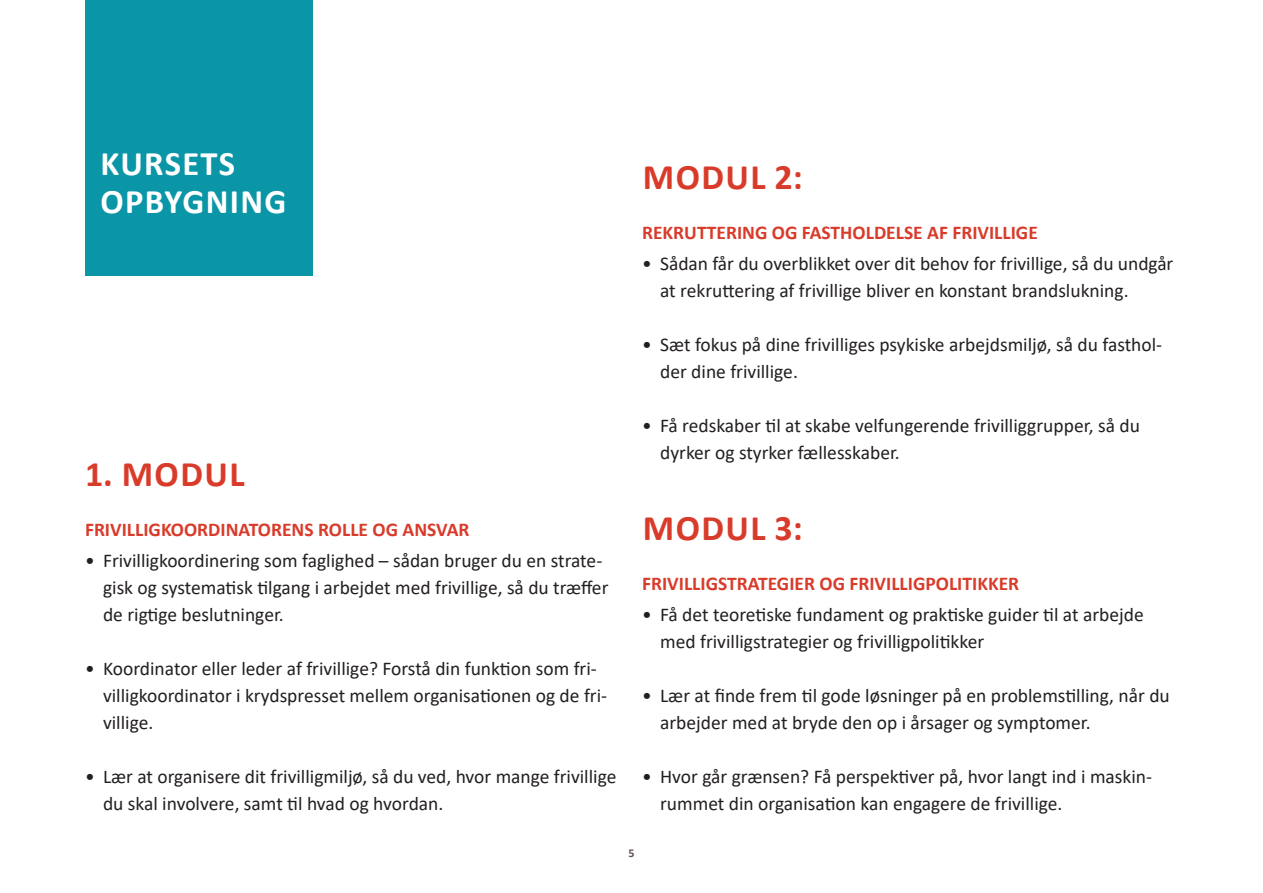
<style>
.page{position:relative;width:1263px;height:893px;background:#fff}
.page>*{position:absolute;margin:0;border:0;box-sizing:border-box;transform-origin:0 0}
.t1{font:700 36px "Calibri";letter-spacing:.04em;color:#d93b2a}
.t2{font:700 34.5px "Calibri";letter-spacing:.04em;color:#fff}
.t3{font:19.5px/27px "Calibri";color:#231f20}
.t4{font:700 19.5px "Calibri";color:#d93b2a}
.t5{font:700 12px "Calibri";color:#5f5352}
</style>
<div class="page">
<div style="left:85px;top:0;width:228px;height:275px;background:#0a96a7"></div>
<p class="t2" style="left:101px;top:139px;width:136px">KURSETS</p>
<p class="t2" style="left:101px;top:177px;width:187px">OPBYGNING</p>
<p class="t1" style="left:85px;top:449px;width:161px">1. MODUL</p>
<p class="t4" style="left:85px;top:515px;width:386px">FRIVILLIGKOORDINATORENS ROLLE OG ANSVAR</p>
<p class="t3" style="left:103px;top:547px;width:507px;text-indent:-18px">• Frivilligkoordinering som faglighed – sådan bruger du en strate&shy;gisk og systematisk tilgang i arbejdet med frivillige, så du træffer de rigtige beslutninger.</p>
<p class="t3" style="left:85px;top:655px;width:513px">• Koordinator eller leder af frivillige? Forstå din funktion som fri-</p>
<p class="t3" style="left:103px;top:682px;width:506px">villigkoordinator i krydspresset mellem organisationen og de fri&shy;villige.</p>
<p class="t3" style="left:103px;top:763px;width:515px;text-indent:-18px">• Lær at organisere dit frivilligmiljø, så du ved, hvor mange frivillige du skal involvere, samt til hvad og hvordan.</p>
<p class="t1" style="left:643px;top:152px;width:161px">MODUL 2:</p>
<p class="t4" style="left:642px;top:218px;width:397px">REKRUTTERING OG FASTHOLDELSE AF FRIVILLIGE</p>
<p class="t3" style="left:660px;top:250px;width:515px;text-indent:-18px">• Sådan får du overblikket over dit behov for frivillige, så du undgår at rekruttering af frivillige bliver en konstant brandslukning.</p>
<p class="t3" style="left:660px;top:331px;width:504px;text-indent:-18px">• Sæt fokus på dine frivilliges psykiske arbejdsmiljø, så du fasthol&shy;der dine frivillige.</p>
<p class="t3" style="left:660px;top:412px;width:481px;text-indent:-18px">• Få redskaber til at skabe velfungerende frivilliggrupper, så du dyrker og styrker fællesskaber.</p>
<p class="t1" style="left:643px;top:503px;width:161px">MODUL 3:</p>
<p class="t4" style="left:642px;top:569px;width:379px">FRIVILLIGSTRATEGIER OG FRIVILLIGPOLITIKKER</p>
<p class="t3" style="left:660px;top:601px;width:485px;text-indent:-18px">• Få det teoretiske fundament og praktiske guider til at arbejde med frivilligstrategier og frivilligpolitikker</p>
<p class="t3" style="left:660px;top:682px;width:511px;text-indent:-18px">• Lær at finde frem til gode løsninger på en problemstilling, når du arbejder med at bryde den op i å rsager og symptomer.</p>
<p class="t3" style="left:660px;top:763px;width:493px;text-indent:-18px">• Hvor går grænsen? Få perspektiver på, hvor langt ind i maskin&shy;rummet din organisation kan engagere de frivillige.</p>
<p class="t5" style="left:628px;top:845px;width:8px">5</p>
</div>
